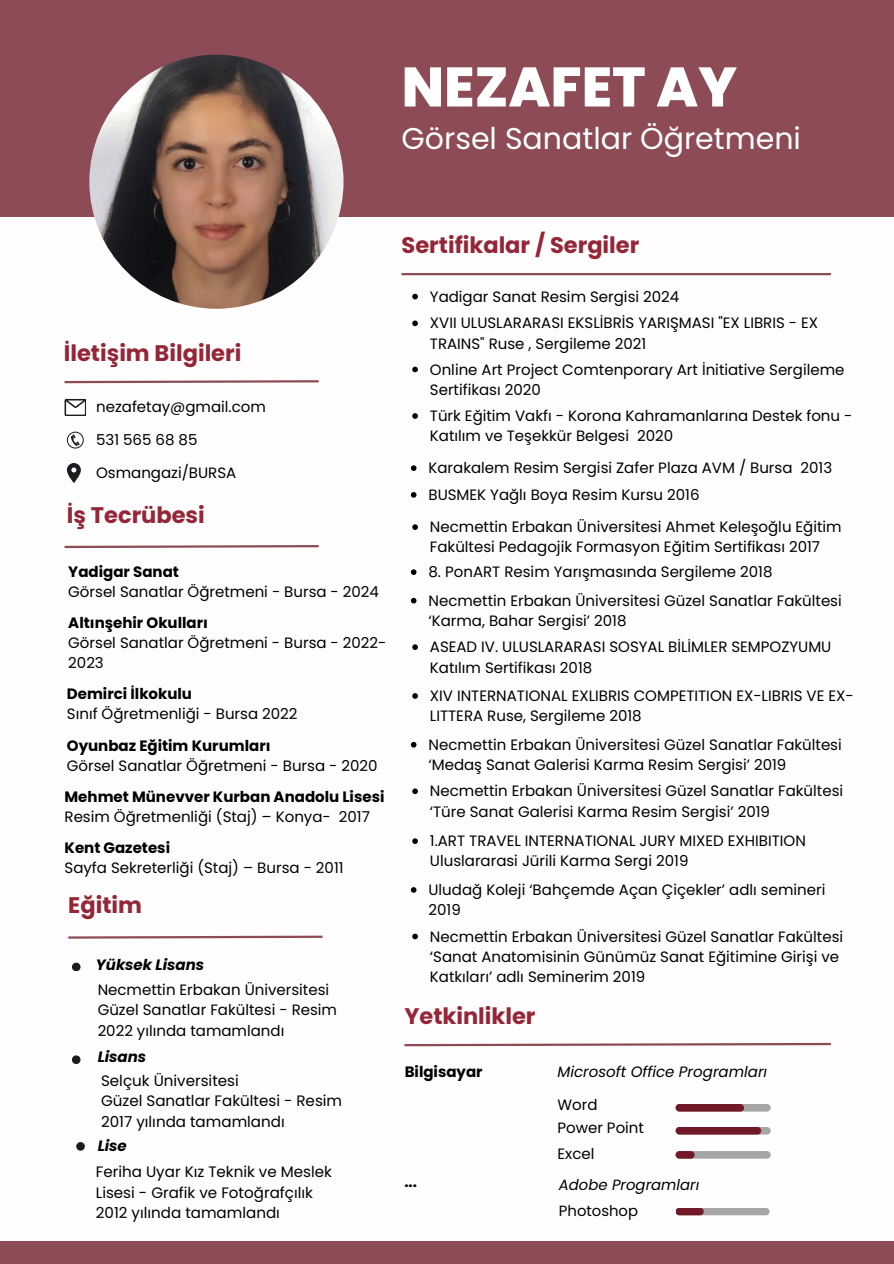
<style>
.page{position:relative;width:894px;height:1264px;background:#fff}
.page>*{position:absolute;margin:0;border:0;box-sizing:border-box;transform-origin:0 0}
.t1{font:800 55.5px "Poppins";color:#fff}
.t2{font:30px "Poppins";color:#fff}
.t3{font:700 22.5px "Poppins";color:#942637}
.t4{font:15.15px/20.4px "Poppins";color:#000}
.t5{font:15px/20.2px "Poppins";color:#000}
.t6{font:700 15px "Poppins";color:#000}
.t7{font:italic 15px "Poppins";color:#000}
.t8{font:italic 700 15px "Poppins";color:#000}
.t9{font:italic 14.85px "Poppins";color:#000}
.t10{font:14.85px "Poppins";color:#000}
</style>
<div class="page">
<div style="left:0;top:0;width:893px;height:216px;background:#8d4b55"></div>
<div style="left:0;top:1241px;width:893px;height:22px;background:#8d4b55"></div>
<img style="left:89px;top:55px;width:254px;height:254px;border-radius:50%">
<svg style="left:64px;top:380px;width:255px;height:4px"></svg>
<svg style="left:64px;top:399px;width:22px;height:17px"></svg>
<svg style="left:67px;top:431px;width:17px;height:17px"></svg>
<svg style="left:67px;top:463px;width:13px;height:20px"></svg>
<div style="left:72px;top:962px;width:8px;height:9px;background:#1b1c1f;border-radius:50%"></div>
<div style="left:72px;top:1055px;width:8px;height:9px;background:#1b1c1f;border-radius:50%"></div>
<div style="left:76px;top:1142px;width:9px;height:8px;background:#1b1c1f;border-radius:50%"></div>
<svg style="left:411px;top:465px;width:5px;height:6px"></svg>
<hr style="left:401px;top:273px;width:429px;height:2px;background:#8d4b55">
<svg style="left:412px;top:933px;width:6px;height:6px"></svg>
<svg style="left:412px;top:524px;width:6px;height:6px"></svg>
<svg style="left:411px;top:569px;width:5px;height:6px"></svg>
<svg style="left:411px;top:598px;width:5px;height:5px"></svg>
<svg style="left:412px;top:644px;width:6px;height:6px"></svg>
<svg style="left:411px;top:492px;width:5px;height:5px"></svg>
<svg style="left:412px;top:693px;width:6px;height:5px"></svg>
<svg style="left:411px;top:742px;width:5px;height:5px"></svg>
<svg style="left:412px;top:788px;width:6px;height:6px"></svg>
<svg style="left:412px;top:838px;width:6px;height:6px"></svg>
<svg style="left:411px;top:887px;width:5px;height:5px"></svg>
<svg style="left:68px;top:935px;width:255px;height:4px"></svg>
<svg style="left:412px;top:413px;width:6px;height:6px"></svg>
<svg style="left:412px;top:366px;width:6px;height:6px"></svg>
<svg style="left:412px;top:320px;width:6px;height:6px"></svg>
<svg style="left:412px;top:294px;width:6px;height:5px"></svg>
<svg style="left:404px;top:1042px;width:427px;height:5px"></svg>
<div style="left:675px;top:1103px;width:95px;height:8px;background:#a6a6a6;border-radius:4px"></div>
<div style="left:675px;top:1103px;width:68px;height:8px;background:#721927;border-radius:4px"></div>
<div style="left:675px;top:1126px;width:95px;height:8px;background:#a6a6a6;border-radius:4px"></div>
<div style="left:675px;top:1126px;width:86px;height:8px;background:#721927;border-radius:4px"></div>
<div style="left:675px;top:1150px;width:95px;height:8px;background:#a6a6a6;border-radius:4px"></div>
<div style="left:675px;top:1150px;width:19px;height:8px;background:#721927;border-radius:4px"></div>
<svg style="left:64px;top:545px;width:255px;height:4px"></svg>
<div style="left:675px;top:1207px;width:94px;height:8px;background:#a6a6a6;border-radius:4px"></div>
<div style="left:675px;top:1207px;width:28px;height:8px;background:#721927;border-radius:4px"></div>
<h2 class="t1" style="left:401px;top:48px;width:337px">NEZAFET AY</h2>
<p class="t2" style="left:401px;top:117px;width:401px">Görsel Sanatlar Öğretmeni</p>
<p class="t3" style="left:64px;top:337px;width:179px">İletişim Bilgileri</p>
<h3 class="t5" style="left:96px;top:396px;width:171px">nezafetay@gmail.com</h3>
<p class="t5" style="left:96px;top:429px;width:103px">531 565 68 85</p>
<p class="t5" style="left:96px;top:462px;width:142px">Osmangazi/BURSA</p>
<h3 class="t3" style="left:67px;top:499px;width:139px">İş Tecrübesi</h3>
<p class="t6" style="left:68px;top:561px;width:112px">Yadigar Sanat</p>
<p class="t5" style="left:68px;top:582px;width:312px">Görsel Sanatlar Öğretmeni - Bursa - 2024</p>
<p class="t6" style="left:68px;top:612px;width:141px">Altınşehir Okulları</p>
<p class="t5" style="left:68px;top:632px;width:319px">Görsel Sanatlar Öğretmeni - Bursa - 2022-<br>2023</p>
<p class="t6" style="left:67px;top:683px;width:127px">Demirci İlkokulu</p>
<h3 class="t5" style="left:67px;top:703px;width:232px">Sınıf Öğretmenliği - Bursa 2022</h3>
<p class="t6" style="left:67px;top:735px;width:205px">Oyunbaz Eğitim Kurumları</p>
<p class="t5" style="left:67px;top:755px;width:312px">Görsel Sanatlar Öğretmeni - Bursa - 2020</p>
<p class="t6" style="left:64px;top:786px;width:321px">Mehmet Münevver Kurban Anadolu Lisesi</p>
<p class="t5" style="left:64px;top:806px;width:307px">Resim Öğretmenliği (Staj) – Konya- 2017</p>
<p class="t6" style="left:64px;top:837px;width:107px">Kent Gazetesi</p>
<p class="t5" style="left:64px;top:857px;width:280px">Sayfa Sekreterliği (Staj) – Bursa - 2011</p>
<p class="t3" style="left:68px;top:889px;width:75px">Eğitim</p>
<p class="t8" style="left:96px;top:954px;width:110px">Yüksek Lisans</p>
<p class="t5" style="left:98px;top:979px;width:241px">Necmettin Erbakan Üniversitesi<br>Güzel Sanatlar Fakültesi - Resim<br>2022 yılında tamamlandı</p>
<p class="t8" style="left:98px;top:1045px;width:50px">Lisans</p>
<h3 class="t4" style="left:101px;top:1070px;width:139px">Selçuk Üniversitesi</h3>
<p class="t4" style="left:101px;top:1090px;width:242px">Güzel Sanatlar Fakültesi - Resim<br>2017 yılında tamamlandı</p>
<p class="t8" style="left:98px;top:1134px;width:31px">Lise</p>
<p class="t4" style="left:96px;top:1161px;width:237px">Feriha Uyar Kız Teknik ve Meslek<br>Lisesi - Grafik ve Fotoğrafçılık</p>
<p class="t4" style="left:96px;top:1202px;width:186px">2012 yılında tamamlandı</p>
<p class="t3" style="left:401px;top:230px;width:239px">Sertifikalar / Sergiler</p>
<p class="t5" style="left:430px;top:286px;width:251px">Yadigar Sanat Resim Sergisi 2024</p>
<h4 class="t5" style="left:430px;top:313px;width:389px">XVII ULUSLARARASI EKSLİBRİS YARIŞMASI "EX LIBRIS - EX<br>TRAINS" Ruse , Sergileme 2021</h4>
<p class="t5" style="left:430px;top:359px;width:416px">Online Art Project Comtenporary Art İnitiative Sergileme<br>Sertifikası 2020</p>
<h4 class="t5" style="left:430px;top:405px;width:424px">Türk Eğitim Vakfı - Korona Kahramanlarına Destek fonu -<br>Katılım ve Teşekkür Belgesi 2020</h4>
<p class="t5" style="left:428px;top:458px;width:405px">Karakalem Resim Sergisi Zafer Plaza AVM / Bursa 2013</p>
<p class="t5" style="left:428px;top:484px;width:272px">BUSMEK Yağlı Boya Resim Kursu 2016</p>
<p class="t5" style="left:430px;top:517px;width:413px">Necmettin Erbakan Üniversitesi Ahmet Keleşoğlu Eğitim<br>Fakültesi Pedagojik Formasyon Eğitim Sertifikası 2017</p>
<p class="t5" style="left:428px;top:562px;width:345px">8. PonART Resim Yarışmasında Sergileme 2018</p>
<p class="t5" style="left:428px;top:590px;width:414px">Necmettin Erbakan Üniversitesi Güzel Sanatlar Fakültesi ‘Karma, Bahar Sergisi’ 2018</p>
<p class="t5" style="left:430px;top:637px;width:403px">ASEAD IV. ULUSLARARASI SOSYAL BİLİMLER SEMPOZYUMU<br>Katılım Sertifikası 2018</p>
<p class="t5" style="left:430px;top:685px;width:425px">XIV INTERNATIONAL EXLIBRIS COMPETITION EX-LIBRIS VE EX-<br>LITTERA Ruse, Sergileme 2018</p>
<p class="t5" style="left:428px;top:734px;width:414px">Necmettin Erbakan Üniversitesi Güzel Sanatlar Fakültesi ‘Medaş Sanat Galerisi Karma Resim Sergisi’ 2019</p>
<p class="t5" style="left:430px;top:781px;width:414px">Necmettin Erbakan Üniversitesi Güzel Sanatlar Fakültesi ‘Türe Sanat Galerisi Karma Resim Sergisi’ 2019</p>
<p class="t5" style="left:430px;top:830px;width:377px">1.ART TRAVEL INTERNATIONAL JURY MIXED EXHIBITION<br>Uluslararasi Jürili Karma Sergi 2019</p>
<p class="t5" style="left:428px;top:879px;width:398px">Uludağ Koleji ‘Bahçemde Açan Çiçekler’ adlı semineri<br>2019</p>
<p class="t5" style="left:430px;top:926px;width:414px">Necmettin Erbakan Üniversitesi Güzel Sanatlar Fakültesi ‘Sanat Anatomisinin Günümüz Sanat Eğitimine Girişi ve<br>Katkıları’ adlı Seminerim 2019</p>
<p class="t3" style="left:404px;top:1000px;width:133px">Yetkinlikler</p>
<h4 class="t6" style="left:404px;top:1061px;width:79px">Bilgisayar</h4>
<p class="t7" style="left:557px;top:1061px;width:211px">Microsoft Office Programları</p>
<p class="t5" style="left:557px;top:1094px;width:41px">Word</p>
<p class="t5" style="left:557px;top:1118px;width:88px">Power Point</p>
<h3 class="t5" style="left:557px;top:1143px;width:38px">Excel</h3>
<p class="t6" style="left:404px;top:1171px;width:14px">...</p>
<p class="t9" style="left:559px;top:1174px;width:142px">Adobe Programları</p>
<p class="t10" style="left:559px;top:1200px;width:81px">Photoshop</p>
</div>
